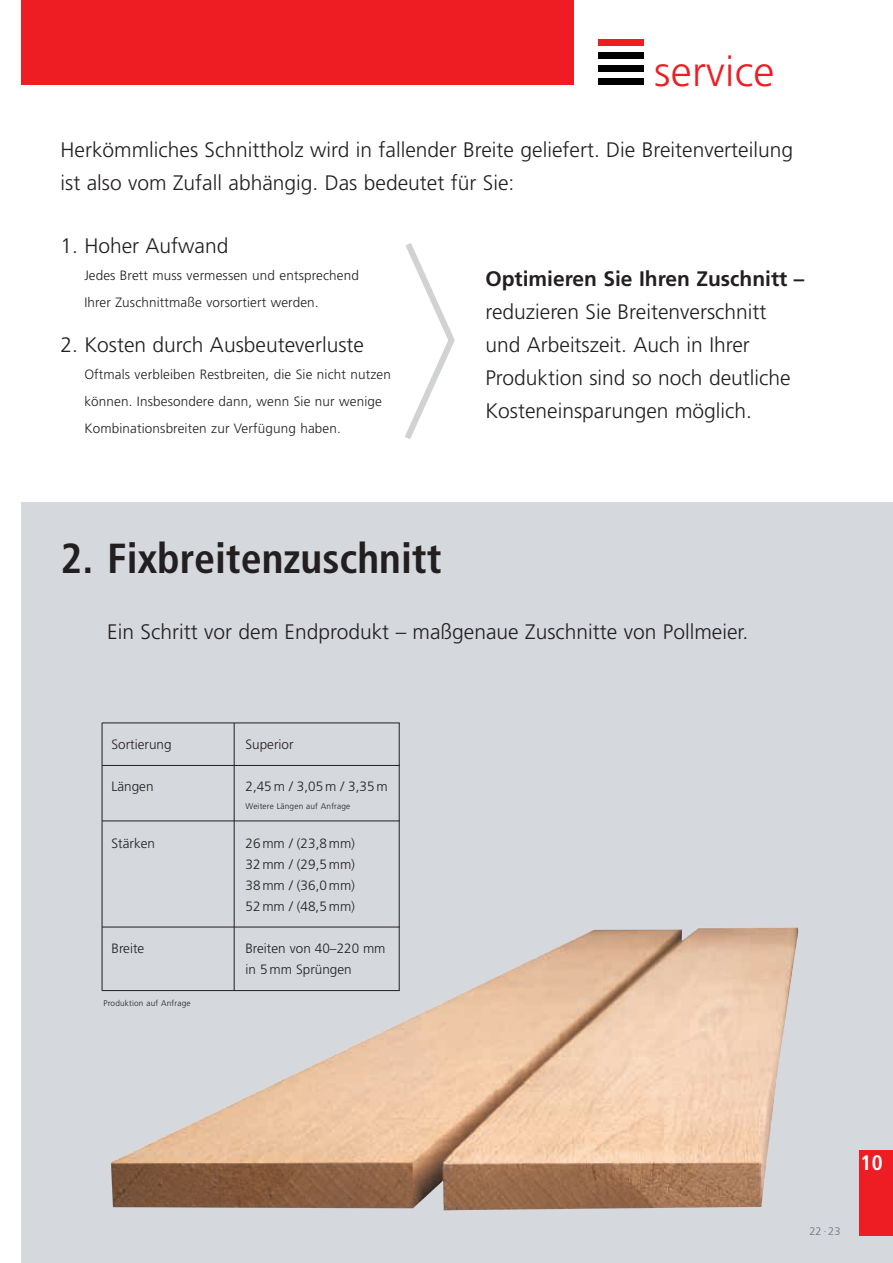
<style>
.page{position:relative;width:893px;height:1263px;background:#fff}
.page>*{position:absolute;margin:0;border:0;box-sizing:border-box;transform-origin:0 0}
.t1{font:700 condensed 42px "Frutiger";color:#231f20}
.t2{font:300 42px "Frutiger";letter-spacing:.005em;color:#ee1d23}
.t3{font:300 21px/33px "Frutiger";color:#231f20}
.t4{font:700 21px "Frutiger";color:#231f20}
.t5{font:700 condensed 21px "Frutiger";color:#fff}
.t6{font:300 13.5px/21px "Frutiger";letter-spacing:.01em;color:#231f20}
.t7{font:300 13.5px "Frutiger";letter-spacing:.07em;color:#231f20}
.t8{font:300 10.95px "Frutiger";color:#6c747a}
.t9{font:300 8.25px "Frutiger";letter-spacing:.02em;color:#231f20}
</style>
<div class="page">
<div style="left:21px;top:502px;width:872px;height:761px;background:#d5d8dc"></div>
<div style="left:21px;top:0;width:553px;height:85px;background:#ee1d23"></div>
<img style="left:111px;top:928px;width:687px;height:282px">
<hr style="left:102px;top:765px;width:298px;height:1px;background:#231f20">
<hr style="left:102px;top:820px;width:298px;height:1px;background:#231f20">
<hr style="left:102px;top:927px;width:298px;height:1px;background:#231f20">
<hr style="left:234px;top:723px;width:1px;height:268px;background:#231f20">
<svg style="left:405px;top:243px;width:50px;height:196px"></svg>
<div style="left:859px;top:1150px;width:34px;height:85px;background:#ee1d23"></div>
<hr style="left:102px;top:722px;width:298px;height:1px;background:#231f20">
<hr style="left:102px;top:723px;width:1px;height:268px;background:#231f20">
<hr style="left:102px;top:990px;width:298px;height:1px;background:#231f20">
<hr style="left:399px;top:723px;width:1px;height:267px;background:#231f20">
<div style="left:598px;top:39px;width:46px;height:7px;background:#ee1d23"></div>
<div style="left:598px;top:52px;width:46px;height:7px;background:#000"></div>
<div style="left:598px;top:65px;width:46px;height:7px;background:#000"></div>
<div style="left:598px;top:78px;width:46px;height:7px;background:#000"></div>
<h1 class="t2" style="left:654px;top:55px;width:122px">service</h1>
<p class="t3" style="left:61px;top:135px;width:734px">Herkömmliches Schnittholz wird in fallender Breite geliefert. Die Breitenverteilung ist also vom Zufall abhängig. Das bedeutet für Sie:</p>
<p class="t3" style="left:61px;top:231px;width:169px">1. Hoher Aufwand</p>
<p class="t6" style="left:84px;top:263px;width:276px;line-height:27px">Jedes Brett muss vermessen und entsprechend<br>Ihrer Zuschnittmaße vorsortiert werden.</p>
<p class="t3" style="left:61px;top:330px;width:305px">2. Kosten durch Ausbeuteverluste</p>
<p class="t6" style="left:84px;top:362px;width:308px;line-height:27px">Oftmals verbleiben Restbreiten, die Sie nicht nutzen können. Insbesondere dann, wenn Sie nur wenige<br>Kombinationsbreiten zur Verfügung haben.</p>
<h1 class="t1" style="left:61px;top:541px;width:382px">2. Fixbreitenzuschnitt</h1>
<p class="t4" style="left:485px;top:270px;width:320px">Optimieren Sie Ihren Zuschnitt –</p>
<p class="t3" style="left:485px;top:297px;width:307px">reduzieren Sie Breitenverschnitt und Arbeitszeit. Auch in Ihrer<br>Produktion sind so noch deutliche<br>Kosteneinsparungen möglich.</p>
<p class="t3" style="left:107px;top:616px;width:643px">Ein Schritt vor dem Endprodukt – maßgenaue Zuschnitte von Pollmeier.</p>
<p class="t6" style="left:112px;top:735px;width:61px">Sortierung</p>
<p class="t6" style="left:246px;top:735px;width:50px">Superior</p>
<p class="t6" style="left:112px;top:777px;width:44px">Längen</p>
<p class="t7" style="left:246px;top:781px;width:144px">2,45m / 3,05m / 3,35m</p>
<p class="t9" style="left:246px;top:803px;width:106px">Weitere Längen auf Anfrage</p>
<p class="t6" style="left:112px;top:834px;width:45px">Stärken</p>
<p class="t6" style="left:245px;top:834px;width:111px;text-align:justify">26 mm / (23,8mm)<br>32 mm / (29,5mm)<br>38 mm / (36,0mm)<br>52 mm / (48,5mm)</p>
<p class="t6" style="left:112px;top:939px;width:34px">Breite</p>
<p class="t6" style="left:245px;top:939px;width:142px">Breiten von 40–220 mm in 5 mm Sprüngen</p>
<p class="t9" style="left:104px;top:1000px;width:89px">Produktion auf Anfrage</p>
<p class="t5" style="left:860px;top:1154px;width:24px">10</p>
<p class="t8" style="left:809px;top:1227px;width:33px">22·23</p>
</div>
